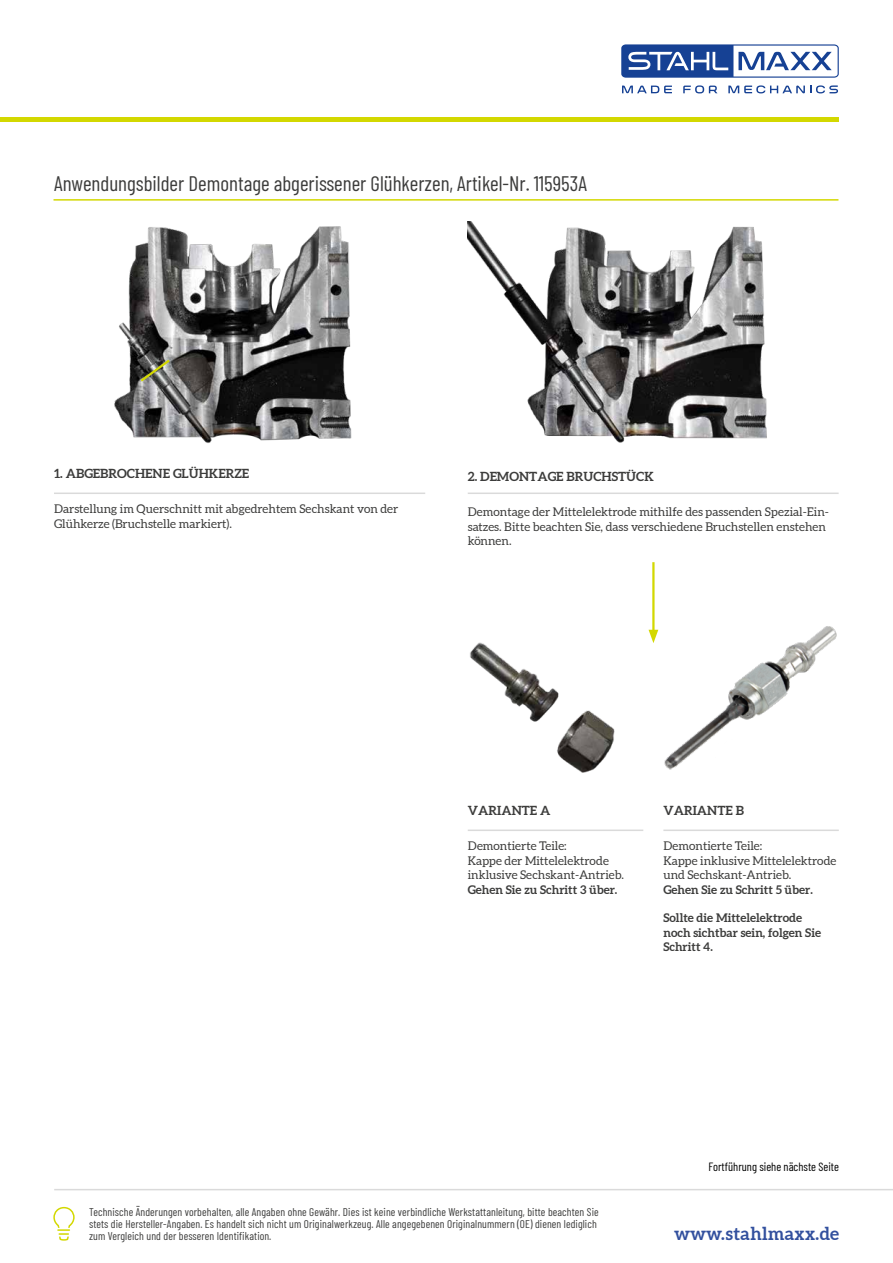
<style>
.page{position:relative;width:893px;height:1263px;background:#fff}
.page>*{position:absolute;margin:0;border:0;box-sizing:border-box;transform-origin:0 0}
.t1{font:21px "Barlow Condensed";color:#3c3c3b}
.t2{font:700 18px "Aleo";letter-spacing:.02em;color:#32509e}
.t3{font:700 12.75px "Aleo";color:#3c3c3b}
.t4{font:12px/14.4px "Aleo";color:#3c3c3b}
.t5{font:700 12px/14.4px "Aleo";color:#3c3c3b}
.t6{font:12px "Barlow Condensed";color:#000}
.t7{font:11.25px/12px "Barlow Condensed";letter-spacing:.01em;color:#3c3c3b}
.s1{font-weight:700}
</style>
<div class="page">
<svg style="left:683px;top:85px;width:34px;height:8px"></svg>
<svg style="left:728px;top:85px;width:110px;height:8px"></svg>
<svg style="left:622px;top:86px;width:50px;height:7px"></svg>
<svg style="left:621px;top:44px;width:218px;height:34px"></svg>
<hr style="left:0;top:118px;width:839px;height:4px;background:#d3d800">
<hr style="left:54px;top:1189px;width:839px;height:1px;background:#dadada">
<svg style="left:53px;top:1206px;width:22px;height:35px"></svg>
<img style="left:114px;top:226px;width:238px;height:217px">
<img style="left:468px;top:221px;width:299px;height:222px">
<hr style="left:54px;top:199px;width:784px;height:2px;background:#d3d800">
<hr style="left:54px;top:492px;width:371px;height:2px;background:#dadada">
<hr style="left:468px;top:492px;width:371px;height:2px;background:#dadada">
<img style="left:470px;top:642px;width:145px;height:131px">
<img style="left:664px;top:626px;width:173px;height:144px">
<hr style="left:468px;top:829px;width:175px;height:2px;background:#dadada">
<hr style="left:663px;top:829px;width:176px;height:2px;background:#dadada">
<svg style="left:138px;top:357px;width:34px;height:27px"></svg>
<hr style="left:652px;top:562px;width:3px;height:72px;background:#d3d800">
<svg style="left:648px;top:630px;width:10px;height:13px"></svg>
<p class="t1" style="left:54px;top:169px;width:534px">Anwendungsbilder Demontage abgerissener Glühkerzen, Artikel-Nr. 115953A</p>
<p class="t3" style="left:54px;top:466px;width:197px">1. ABGEBROCHENE GLÜHKERZE</p>
<p class="t4" style="left:54px;top:502px;width:346px">Darstellung im Querschnitt mit abgedrehtem Sechskant von der<br>Glühkerze (Bruchstelle markiert).</p>
<p class="t3" style="left:468px;top:468px;width:188px">2. DEMONTAGE BRUCHSTÜCK</p>
<p class="t4" style="left:468px;top:505px;width:363px">Demontage der Mittelelektrode mithilfe des passenden Spezial-Ein&shy;satzes. Bitte beachten Sie, dass verschiedene Bruchstellen enstehen können.</p>
<p class="t3" style="left:468px;top:803px;width:84px">VARIANTE A</p>
<p class="t4" style="left:468px;top:839px;width:100px">Demontierte Teile:</p>
<p class="t4" style="left:468px;top:854px;width:158px">Kappe der Mittelelektrode inklusive Sechskant-Antrieb.<br><span class="s1">Gehen Sie zu Schritt 3 über.</span></p>
<p class="t3" style="left:663px;top:803px;width:82px">VARIANTE B</p>
<p class="t4" style="left:663px;top:839px;width:100px">Demontierte Teile:</p>
<p class="t4" style="left:663px;top:854px;width:175px">Kappe inklusive Mittelelektrode und Sechskant-Antrieb.</p>
<p class="t5" style="left:663px;top:883px;width:151px">Gehen Sie zu Schritt 5 über.</p>
<p class="t5" style="left:663px;top:911px;width:140px">Sollte die Mittelelektrode</p>
<p class="t5" style="left:663px;top:926px;width:159px">noch sichtbar sein, folgen Sie<br>Schritt 4.</p>
<p class="t6" style="left:709px;top:1158px;width:132px">Fortführung siehe nächste Seite</p>
<p class="t7" style="left:89px;top:1205px;width:511px">Technische Änderungen vorbehalten, alle Angaben ohne Gewähr. Dies ist keine verbindliche Werkstattanleitung, bitte beachten Sie stets die Hersteller-Angaben. Es handelt sich nicht um Originalwerkzeug. Alle angegebenen Originalnummern (OE) dienen lediglich zum Vergleich und der besseren Identifikation.</p>
<h2 class="t2" style="left:674px;top:1223px;width:166px">www.stahlmaxx.de</h2>
</div>
